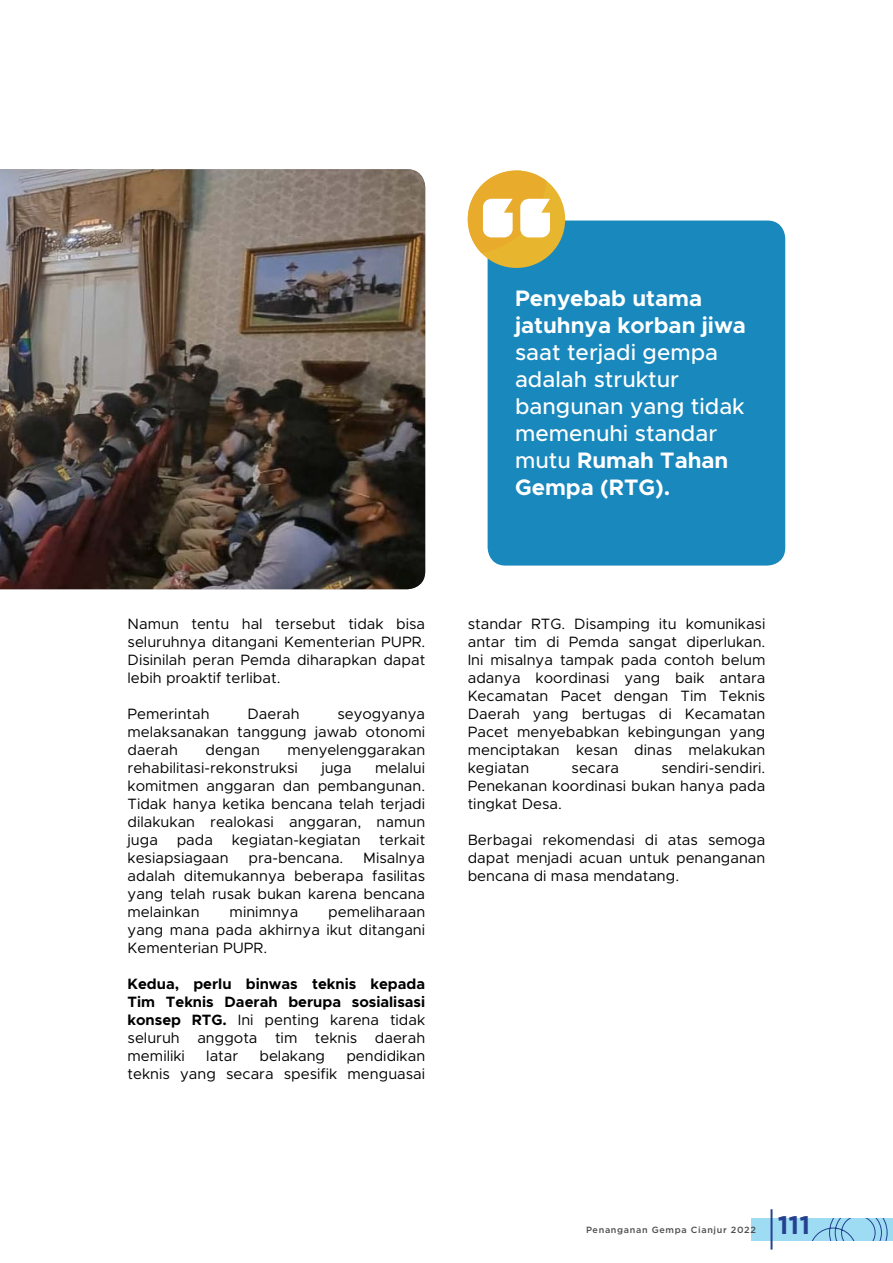
<style>
.page{position:relative;width:893px;height:1263px;background:#fff}
.page>*{position:absolute;margin:0;border:0;box-sizing:border-box;transform-origin:0 0}
.t1{font:300 43.5px "Gotham";color:#25408f}
.t2{font:700 25.35px "Gotham";color:#25408f}
.t3{font:500 22.5px/27px "Metropolis";color:#fff}
.t4{font:700 22.5px/27px "Metropolis";color:#fff}
.t5{font:15px/18px "Metropolis";color:#000;text-align:justify}
.t6{font:700 15px/18px "Metropolis";color:#000;text-align:justify}
.t7{font:500 9px "Gotham";letter-spacing:.075em;color:#4d4d4f}
.s1{font-weight:700}
.s2{font-weight:400}
</style>
<div class="page">
<div style="left:752px;top:1218px;width:141px;height:23px;background:#9edcf4"></div>
<svg style="left:812px;top:1218px;width:76px;height:23px"></svg>
<img style="left:0;top:169px;width:425px;height:420px">
<div style="left:488px;top:221px;width:297px;height:345px;background:#1988bd;border-radius:18px"></div>
<div style="left:468px;top:171px;width:97px;height:97px;background:#e8b52e;border-radius:50%"></div>
<svg style="left:468px;top:171px;width:82px;height:82px"></svg>
<h3 class="t4" style="left:515px;top:285px;width:232px">Penyebab utama jatuhnya korban jiwa</h3>
<h3 class="t3" style="left:515px;top:339px;width:231px">saat terjadi gempa adalah struktur bangunan yang tidak memenuhi standar mutu <span class="s1">Rumah Tahan<br>Gempa (RTG).</span></h3>
<p class="t5" style="left:128px;top:615px;width:299px">Namun tentu hal tersebut tidak bisa seluruhnya ditangani Kementerian PUPR.<br>Disinilah peran Pemda diharapkan dapat lebih proaktif terlibat.</p>
<p class="t5" style="left:128px;top:705px;width:84px">Pemerintah</p>
<p class="t5" style="left:247px;top:705px;width:54px">Daerah</p>
<p class="t5" style="left:128px;top:705px;width:299px;text-indent:210px">seyogyanya melaksanakan tanggung jawab otonomi daerah</p>
<p class="t5" style="left:128px;top:741px;width:299px;text-indent:160px">menyelenggarakan rehabilitasi-rekonstruksi</p>
<p class="t5" style="left:206px;top:741px;width:56px">dengan</p>
<p class="t5" style="left:128px;top:759px;width:299px;text-indent:248px">melalui komitmen anggaran dan pembangunan.<br>Tidak hanya ketika bencana telah terjadi dilakukan realokasi anggaran, namun juga pada kegiatan-kegiatan terkait kesiapsiagaan</p>
<p class="t5" style="left:321px;top:759px;width:32px">juga</p>
<p class="t5" style="left:128px;top:849px;width:299px;text-indent:236px">Misalnya adalah ditemukannya beberapa fasilitas yang telah rusak bukan karena bencana melainkan</p>
<p class="t5" style="left:248px;top:849px;width:96px">pra-bencana.</p>
<p class="t5" style="left:128px;top:903px;width:299px;text-indent:201px">pemeliharaan yang mana pada akhirnya ikut ditangani Kementerian PUPR.</p>
<p class="t6" style="left:128px;top:975px;width:299px">Kedua, perlu binwas teknis kepada Tim Teknis Daerah berupa sosialisasi konsep RTG. <span class="s2">Ini penting karena tidak seluruh anggota tim teknis daerah memiliki</span></p>
<p class="t5" style="left:230px;top:903px;width:70px">minimnya</p>
<p class="t5" style="left:128px;top:1047px;width:299px;text-align:right">pendidikan<br>teknis yang secara spesifik menguasai</p>
<p class="t5" style="left:206px;top:1047px;width:33px">latar</p>
<p class="t5" style="left:259px;top:1047px;width:67px">belakang</p>
<p class="t5" style="left:468px;top:615px;width:299px">standar RTG. Disamping itu komunikasi antar tim di Pemda sangat diperlukan.<br>Ini misalnya tampak pada contoh belum adanya koordinasi yang baik antara Kecamatan Pacet dengan Tim Teknis Daerah yang bertugas di Kecamatan Pacet menyebabkan kebingungan yang menciptakan kesan dinas melakukan kegiatan</p>
<p class="t5" style="left:468px;top:759px;width:299px;text-indent:194px">sendiri-sendiri.<br>Penekanan koordinasi bukan hanya pada tingkat Desa.</p>
<p class="t5" style="left:468px;top:831px;width:299px">Berbagai rekomendasi di atas semoga dapat menjadi acuan untuk penanganan bencana di masa mendatang.</p>
<p class="t5" style="left:572px;top:759px;width:49px">secara</p>
<h1 class="t1" style="left:765px;top:1201px;width:14px">|</h1>
<p class="t7" style="left:586px;top:1224px;width:171px">Penanganan Gempa Cianjur 2022</p>
<h2 class="t2" style="left:778px;top:1208px;width:34px">111</h2>
</div>
